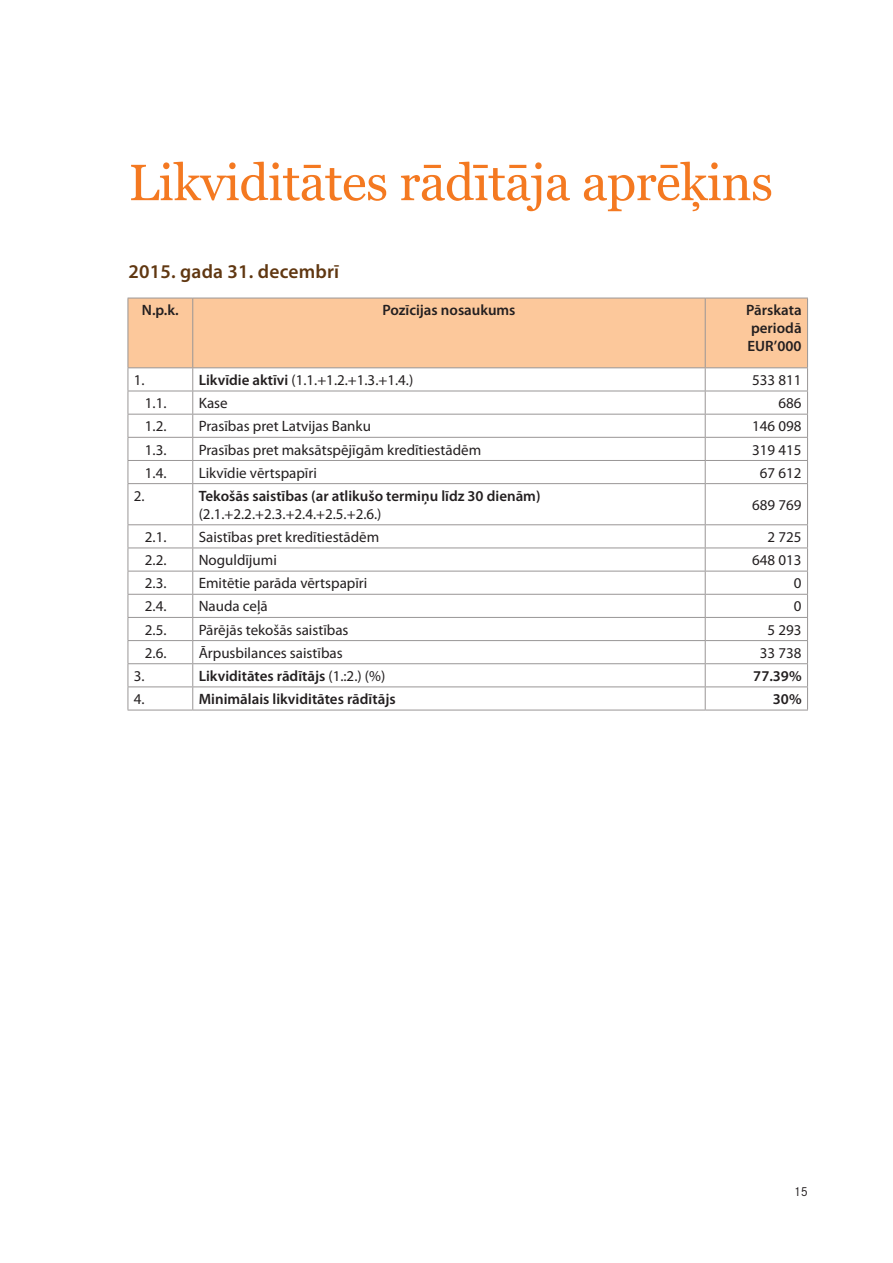
<style>
.page{position:relative;width:893px;height:1263px;background:#fff}
.page>*{position:absolute;margin:0;border:0;box-sizing:border-box;transform-origin:0 0}
.t1{font:51px "Georgia";letter-spacing:-.01em;color:#f47921}
.t2{font:600 19.5px "Myriad Pro";letter-spacing:.01em;color:#603711}
.t3{font:15px "Myriad Pro";color:#231f20}
.t4{font:600 15px/18px "Myriad Pro";color:#231f20;text-align:center}
.t5{font:13.5px "Corporate S";color:#231f20}
.s1{font-weight:600}
.s2{font-weight:400}
</style>
<div class="page">
<div style="left:129px;top:299px;width:678px;height:68px;background:#fcc89b"></div>
<hr style="left:128px;top:298px;width:65px;height:1px;background:#999696">
<hr style="left:128px;top:298px;width:1px;height:69px;background:#999696">
<hr style="left:193px;top:298px;width:512px;height:1px;background:#999696">
<hr style="left:192px;top:298px;width:1px;height:69px;background:#999696">
<hr style="left:705px;top:298px;width:103px;height:1px;background:#999696">
<hr style="left:705px;top:298px;width:1px;height:69px;background:#999696">
<hr style="left:807px;top:298px;width:1px;height:69px;background:#999696">
<hr style="left:128px;top:367px;width:65px;height:1px;background:#999696">
<hr style="left:193px;top:367px;width:512px;height:1px;background:#999696">
<hr style="left:705px;top:367px;width:103px;height:1px;background:#999696">
<hr style="left:128px;top:391px;width:65px;height:1px;background:#999696">
<hr style="left:193px;top:391px;width:512px;height:1px;background:#999696">
<hr style="left:705px;top:391px;width:103px;height:1px;background:#999696">
<hr style="left:128px;top:414px;width:65px;height:1px;background:#999696">
<hr style="left:193px;top:414px;width:512px;height:1px;background:#999696">
<hr style="left:705px;top:414px;width:103px;height:1px;background:#999696">
<hr style="left:128px;top:437px;width:65px;height:1px;background:#999696">
<hr style="left:193px;top:437px;width:512px;height:1px;background:#999696">
<hr style="left:705px;top:437px;width:103px;height:1px;background:#999696">
<hr style="left:128px;top:460px;width:65px;height:1px;background:#999696">
<svg style="left:128px;top:368px;width:1px;height:115px"></svg>
<hr style="left:193px;top:460px;width:512px;height:1px;background:#999696">
<svg style="left:192px;top:368px;width:1px;height:115px"></svg>
<hr style="left:705px;top:460px;width:103px;height:1px;background:#999696">
<svg style="left:705px;top:368px;width:1px;height:115px"></svg>
<svg style="left:807px;top:368px;width:1px;height:115px"></svg>
<hr style="left:128px;top:483px;width:65px;height:1px;background:#999696">
<hr style="left:128px;top:484px;width:1px;height:40px;background:#999696">
<hr style="left:193px;top:483px;width:512px;height:1px;background:#999696">
<hr style="left:192px;top:484px;width:1px;height:40px;background:#999696">
<hr style="left:705px;top:483px;width:103px;height:1px;background:#999696">
<hr style="left:705px;top:484px;width:1px;height:40px;background:#999696">
<hr style="left:807px;top:484px;width:1px;height:40px;background:#999696">
<hr style="left:128px;top:524px;width:65px;height:1px;background:#999696">
<hr style="left:193px;top:524px;width:512px;height:1px;background:#999696">
<hr style="left:705px;top:524px;width:103px;height:1px;background:#999696">
<hr style="left:128px;top:548px;width:65px;height:1px;background:#999696">
<hr style="left:193px;top:548px;width:512px;height:1px;background:#999696">
<hr style="left:705px;top:548px;width:103px;height:1px;background:#999696">
<hr style="left:128px;top:571px;width:65px;height:1px;background:#999696">
<hr style="left:193px;top:571px;width:512px;height:1px;background:#999696">
<hr style="left:705px;top:571px;width:103px;height:1px;background:#999696">
<hr style="left:128px;top:594px;width:65px;height:1px;background:#999696">
<hr style="left:193px;top:594px;width:512px;height:1px;background:#999696">
<hr style="left:705px;top:594px;width:103px;height:1px;background:#999696">
<hr style="left:128px;top:617px;width:65px;height:1px;background:#999696">
<hr style="left:193px;top:617px;width:512px;height:1px;background:#999696">
<hr style="left:705px;top:617px;width:103px;height:1px;background:#999696">
<hr style="left:128px;top:640px;width:65px;height:1px;background:#999696">
<hr style="left:193px;top:640px;width:512px;height:1px;background:#999696">
<hr style="left:705px;top:640px;width:103px;height:1px;background:#999696">
<hr style="left:128px;top:663px;width:65px;height:1px;background:#999696">
<hr style="left:193px;top:663px;width:512px;height:1px;background:#999696">
<hr style="left:705px;top:663px;width:103px;height:1px;background:#999696">
<hr style="left:128px;top:686px;width:65px;height:1px;background:#999696">
<svg style="left:128px;top:525px;width:1px;height:185px"></svg>
<hr style="left:193px;top:686px;width:512px;height:1px;background:#999696">
<svg style="left:192px;top:525px;width:1px;height:185px"></svg>
<hr style="left:705px;top:686px;width:103px;height:1px;background:#999696">
<svg style="left:705px;top:525px;width:1px;height:185px"></svg>
<svg style="left:807px;top:525px;width:1px;height:185px"></svg>
<hr style="left:128px;top:710px;width:65px;height:1px;background:#999696">
<hr style="left:193px;top:710px;width:512px;height:1px;background:#999696">
<hr style="left:705px;top:710px;width:103px;height:1px;background:#999696">
<p class="t1" style="left:129px;top:152px;width:646px">Likviditātes rādītāja aprēķins</p>
<p class="t2" style="left:129px;top:259px;width:212px">2015. gada 31. decembrī</p>
<p class="t4" style="left:142px;top:301px;width:38px">N.p.k.</p>
<p class="t4" style="left:382px;top:301px;width:135px">Pozīcijas nosaukums</p>
<p class="t4" style="left:746px;top:301px;width:57px">Pārskata periodā</p>
<p class="t4" style="left:748px;top:337px;width:56px">EUR’000</p>
<p class="t3" style="left:134px;top:371px;width:12px">1.</p>
<p class="t3" style="left:199px;top:371px;width:216px"><span class="s1">Likvīdie aktīvi</span> (1.1.+1.2.+1.3.+1.4.)</p>
<p class="t3" style="left:752px;top:371px;width:51px">533 811</p>
<p class="t3" style="left:145px;top:394px;width:23px">1.1.</p>
<p class="t3" style="left:199px;top:394px;width:31px">Kase</p>
<p class="t3" style="left:778px;top:394px;width:25px">686</p>
<p class="t3" style="left:145px;top:417px;width:23px">1.2.</p>
<p class="t3" style="left:199px;top:417px;width:174px">Prasības pret Latvijas Banku</p>
<p class="t3" style="left:752px;top:417px;width:51px">146 098</p>
<p class="t3" style="left:145px;top:440px;width:23px">1.3.</p>
<p class="t3" style="left:199px;top:440px;width:284px">Prasības pret maksātspējīgām kredītiestādēm</p>
<p class="t3" style="left:752px;top:440px;width:51px">319 415</p>
<p class="t3" style="left:145px;top:463px;width:23px">1.4.</p>
<p class="t3" style="left:199px;top:463px;width:120px">Likvīdie vērtspapīri</p>
<p class="t3" style="left:760px;top:463px;width:43px">67 612</p>
<p class="t3" style="left:134px;top:486px;width:12px">2.</p>
<p class="t4" style="left:199px;top:486px;width:343px;text-align:left">Tekošās saistības (ar atlikušo termiņu līdz 30 dienām) <span class="s2">(2.1.+2.2.+2.3.+2.4.+2.5.+2.6.)</span></p>
<p class="t3" style="left:752px;top:495px;width:51px">689 769</p>
<p class="t3" style="left:145px;top:528px;width:23px">2.1.</p>
<p class="t3" style="left:199px;top:528px;width:182px">Saistības pret kredītiestādēm</p>
<p class="t3" style="left:768px;top:528px;width:35px">2 725</p>
<p class="t3" style="left:145px;top:551px;width:23px">2.2.</p>
<p class="t3" style="left:199px;top:551px;width:80px">Noguldījumi</p>
<p class="t3" style="left:752px;top:551px;width:51px">648 013</p>
<p class="t3" style="left:145px;top:574px;width:23px">2.3.</p>
<p class="t3" style="left:199px;top:574px;width:170px">Emitētie parāda vērtspapīri</p>
<p class="t3" style="left:794px;top:574px;width:9px">0</p>
<p class="t3" style="left:145px;top:597px;width:23px">2.4.</p>
<p class="t3" style="left:199px;top:597px;width:71px">Nauda ceļā</p>
<p class="t3" style="left:794px;top:597px;width:9px">0</p>
<p class="t3" style="left:145px;top:620px;width:23px">2.5.</p>
<p class="t3" style="left:199px;top:620px;width:151px">Pārējās tekošās saistības</p>
<p class="t3" style="left:768px;top:620px;width:35px">5 293</p>
<p class="t3" style="left:145px;top:643px;width:23px">2.6.</p>
<p class="t3" style="left:199px;top:643px;width:146px">Ārpusbilances saistības</p>
<p class="t3" style="left:760px;top:643px;width:43px">33 738</p>
<p class="t3" style="left:134px;top:667px;width:12px">3.</p>
<p class="t4" style="left:199px;top:666px;width:188px">Likviditātes rādītājs <span class="s2">(1.:2.) (%)</span></p>
<p class="t4" style="left:753px;top:666px;width:50px">77.39%</p>
<p class="t3" style="left:134px;top:690px;width:12px">4.</p>
<p class="t4" style="left:199px;top:690px;width:198px">Minimālais likviditātes rādītājs</p>
<p class="t4" style="left:773px;top:690px;width:30px">30%</p>
<p class="t5" style="left:793px;top:1181px;width:16px">15</p>
</div>
